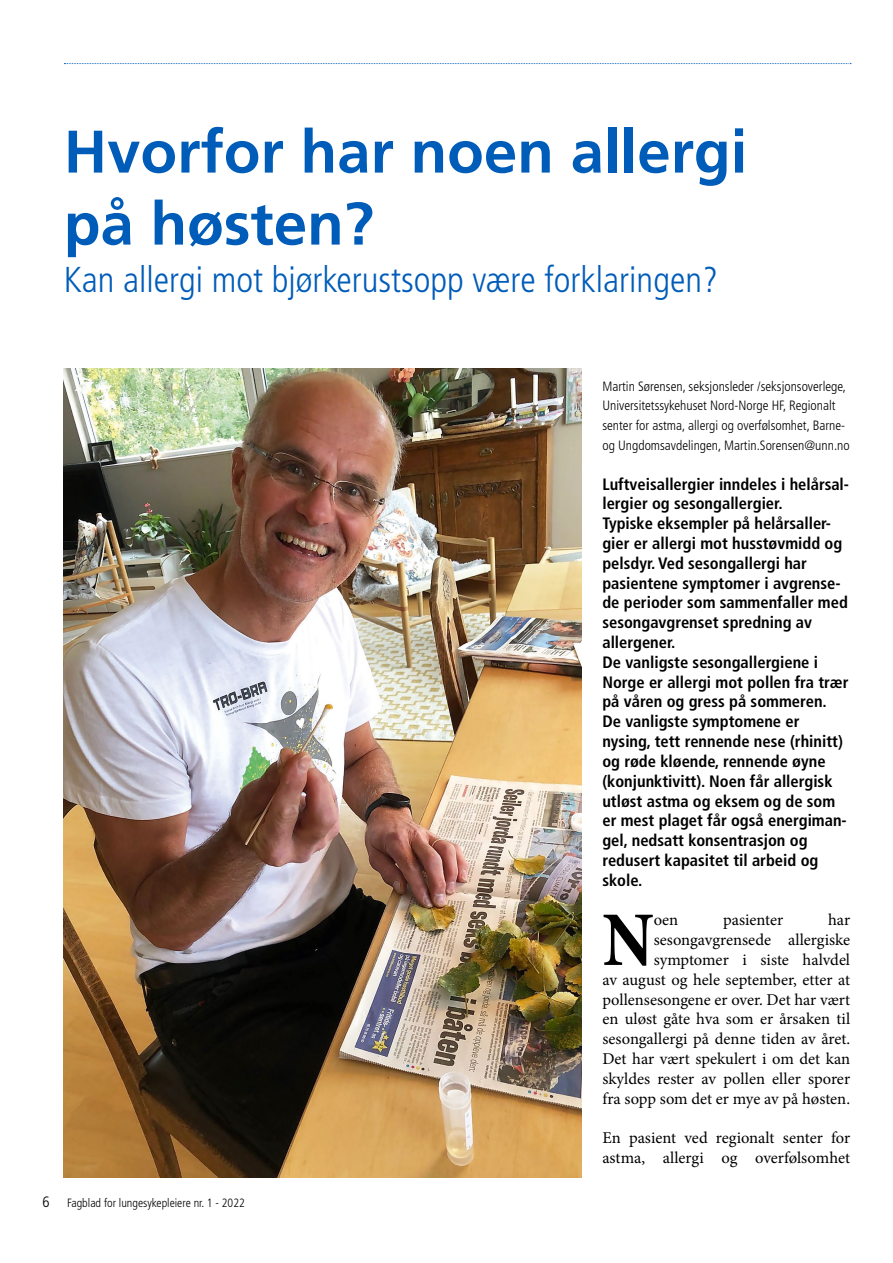
<style>
.page{position:relative;width:893px;height:1263px;background:#fff}
.page>*{position:absolute;margin:0;border:0;box-sizing:border-box;transform-origin:0 0}
.t1{font:700 condensed 78.15px "Minion Pro";color:#000}
.t2{font:700 60px/72px "Frutiger LT Std";color:#005cb9}
.t3{font:300 condensed 36px "Frutiger LT Std";color:#005cb9}
.t4{font:700 condensed 16.5px/19.8px "Frutiger LT Std";color:#000}
.t5{font:16.5px/19.8px "Minion Pro";color:#000;text-align:right}
.t6{font:300 condensed 15px "Frutiger LT Std";color:#000}
.t7{font:300 condensed 13.5px/19.8px "Frutiger LT Std";color:#000}
.t8{font:300 condensed 12px "Frutiger LT Std";color:#000}
</style>
<div class="page">
<svg style="left:64px;top:63px;width:787px;height:1px"></svg>
<img style="left:64px;top:369px;width:517px;height:809px">
<h2 class="t2" style="left:64px;top:116px;width:685px">Hvorfor har noen allergi på høsten?</h2>
<h3 class="t3" style="left:64px;top:259px;width:656px">Kan allergi mot bjørkerustsopp være forklaringen?</h3>
<p class="t6" style="left:43px;top:1193px;width:9px">6</p>
<p class="t8" style="left:67px;top:1196px;width:179px">Fagblad for lungesykepleiere nr. 1 - 2022</p>
<p class="t7" style="left:602px;top:376px;width:249px">Martin Sørensen, seksjonsleder /seksjonsoverlege, Universitetssykehuset Nord-Norge HF, Regionalt senter for astma, allergi og overfølsomhet, Barne&shy;og Ungdomsavdelingen, Martin.Sorensen@unn.no</p>
<p class="t4" style="left:602px;top:474px;width:248px">Luftveisallergier inndeles i helårsal&shy;lergier og sesongallergier.<br>Typiske eksempler på helårsaller&shy;gier er allergi mot husstøvmidd og pelsdyr. Ved sesongallergi har pasientene symptomer i avgrense&shy;de perioder som sammenfaller med sesongavgrenset spredning av allergener.<br>De vanligste sesongallergiene i<br>Norge er allergi mot pollen fra trær på våren og gress på sommeren.<br>De vanligste symptomene er nysing, tett rennende nese (rhinitt) og røde kløende, rennende øyne (konjunktivitt). Noen får allergisk utløst astma og eksem og de som er mest plaget får også energiman&shy;gel, nedsatt konsentrasjon og redusert kapasitet til arbeid og skole.</p>
<h1 class="t1" style="left:602px;top:886px;width:53px">N</h1>
<p class="t5" style="left:654px;top:910px;width:26px">oen</p>
<p class="t5" style="left:723px;top:910px;width:62px">pasienter</p>
<p class="t5" style="left:602px;top:910px;width:249px">har<br>sesongavgrensede allergiske symptomer i siste halvdel<br>av august og hele september, etter at pollensesongene er over. Det har vært en uløst gåte hva som er årsaken til sesongallergi på denne tiden av året.<br>Det har vært spekulert i om det kan skyldes rester av pollen eller sporer fra sopp som det er mye av på høsten.</p>
<p class="t5" style="left:602px;top:1128px;width:249px;text-align:left">En pasient ved regionalt senter for astma, allergi og overfølsomhet</p>
</div>
